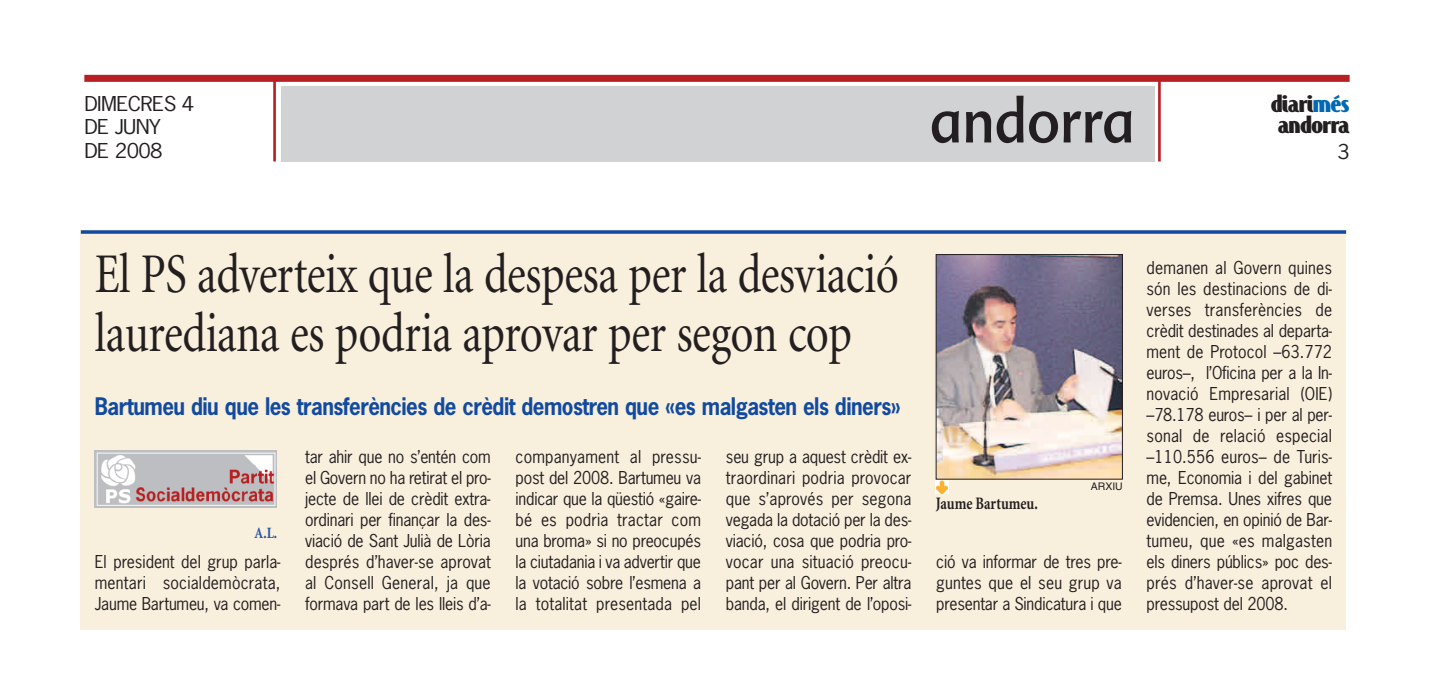
<style>
.page{position:relative;width:1434px;height:683px;background:#fff}
.page>*{position:absolute;margin:0;border:0;box-sizing:border-box;transform-origin:0 0}
.t1{font:61.25px "Advert";color:#231f20;scale:.9 1}
.t2{font:56px/59.5px "Minion";letter-spacing:-.01em;color:#231f20;scale:.8 1}
.t3{font:700 26.25px "Jandoni";letter-spacing:-.02em;color:#231f20;scale:1.12 1}
.t4{font:700 22.75px "News Gothic";letter-spacing:-.025em;color:#114aa0;scale:.9 1}
.t5{font:19.25px/23.1px "News Gothic";letter-spacing:-.03em;color:#231f20;scale:1.12 1}
.t6{font:700 17.5px "Minion";color:#231f20;scale:.8 1}
.t7{font:16.62px/21px "News Gothic";letter-spacing:-.01em;color:#231f20;text-align:justify;scale:.95 1}
.t8{font:700 15.75px "Minion";color:#2b54a4;scale:.85 1}
.t9{font:10.5px "Helvetica";color:#231f20}
.s1{color:#0168b3}
</style>
<div class="page">
<hr style="left:1158px;top:78px;width:2px;height:83px;background:#b71f24">
<div style="left:84px;top:75px;width:1265px;height:7px;background:#b71f24"></div>
<hr style="left:273px;top:78px;width:3px;height:83px;background:#b71f24">
<div style="left:281px;top:86px;width:873px;height:75px;background:#d1d2d4"></div>
<div style="left:81px;top:230px;width:1265px;height:400px;background:#f9efdd"></div>
<svg style="left:81px;top:230px;width:1265px;height:4px;background:#2d5ea7"></svg>
<img style="left:94px;top:450px;width:182px;height:57px">
<img style="left:937px;top:256px;width:184px;height:221px">
<div style="left:935px;top:254px;width:188px;height:225px;border:1px solid #231f20"></div>
<svg style="left:935px;top:480px;width:13px;height:13px"></svg>
<p class="t5" style="left:84px;top:93px;width:100px">DIMECRES 4<br>DE JUNY<br>DE 2008</p>
<h1 class="t1" style="left:930px;top:85px;width:229px">andorra</h1>
<h3 class="t3" style="left:1270px;top:87px;width:72px">diari<span class="s1">més</span></h3>
<h3 class="t3" style="left:1277px;top:108px;width:66px">andorra</h3>
<p class="t5" style="left:1337px;top:141px;width:13px">3</p>
<h2 class="t2" style="left:95px;top:249px;width:1006px">El PS adverteix que la despesa per la desviació laurediana es podria aprovar per segon cop</h2>
<h3 class="t4" style="left:95px;top:394px;width:897px">Bartumeu diu que les transferències de crèdit demostren que «es malgasten els diners»</h3>
<p class="t8" style="left:255px;top:526px;width:28px">A.L.</p>
<p class="t7" style="left:95px;top:552px;width:197px">El president del grup parla&shy;mentari socialdemòcrata, Jaume Bartumeu, va comen-</p>
<p class="t7" style="left:305px;top:447px;width:197px">tar ahir que no s’entén com el Govern no ha retirat el pro&shy;jecte de llei de crèdit extra&shy;ordinari per finançar la des&shy;viació de Sant Julià de Lòria després d’haver-se aprovat al Consell General, ja que formava part de les lleis d’a-</p>
<p class="t7" style="left:515px;top:447px;width:197px">companyament al pressu&shy;post del 2008. Bartumeu va indicar que la qüestió «gaire&shy;bé es podria tractar com una broma» si no preocupés la ciutadania i va advertir que la votació sobre l’esmena a la totalitat presentada pel</p>
<p class="t7" style="left:726px;top:447px;width:197px">seu grup a aquest crèdit ex&shy;traordinari podria provocar que s’aprovés per segona vegada la dotació per la des&shy;viació, cosa que podria pro&shy;vocar una situació preocu&shy;pant per al Govern. Per altra banda, el dirigent de l’oposi-</p>
<p class="t6" style="left:935px;top:496px;width:129px">Jaume Bartumeu.</p>
<p class="t9" style="left:1090px;top:482px;width:34px">ARXIU</p>
<p class="t7" style="left:936px;top:552px;width:197px">ció va informar de tres pre&shy;guntes que el seu grup va presentar a Sindicatura i que</p>
<p class="t7" style="left:1146px;top:258px;width:197px">demanen al Govern quines són les destinacions de di&shy;verses transferències de crèdit destinades al departa&shy;ment de Protocol –63.772 euros–, l’Oficina per a la In&shy;novació Empresarial (OIE) –78.178 euros– i per al per&shy;sonal de relació especial –110.556 euros– de Turis&shy;me, Economia i del gabinet de Premsa. Unes xifres que evidencien, en opinió de Bar&shy;tumeu, que «es malgasten els diners públics» poc des&shy;prés d’haver-se aprovat el pressupost del 2008.</p>
</div>
